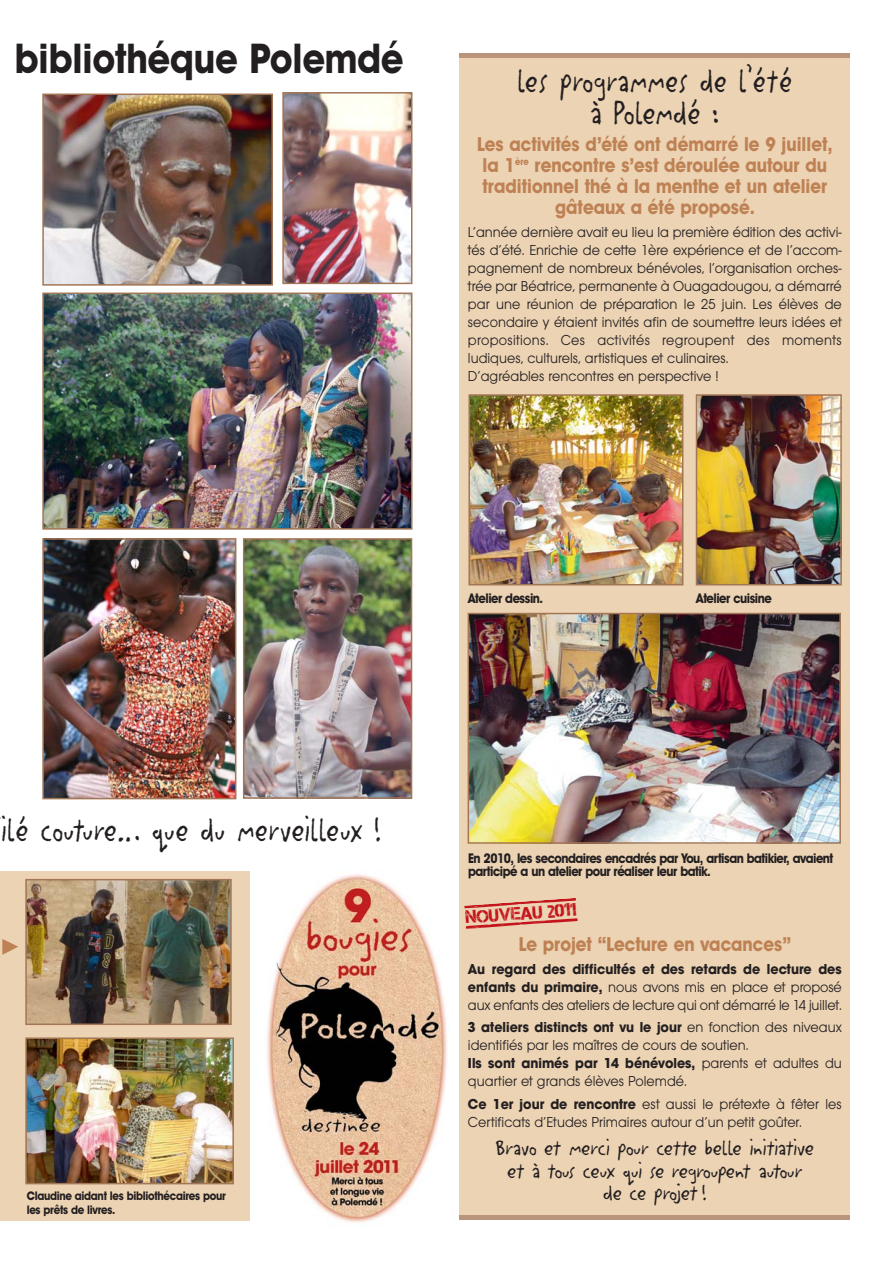
<style>
.page{position:relative;width:893px;height:1263px;background:#fff}
.page>*{position:absolute;margin:0;border:0;box-sizing:border-box;transform-origin:0 0}
.t1{font:700 41.25px "Avant Garde IT Cby BT";color:#231f20;scale:.89 1}
.t2{font:37.5px/31.5px "Litterbox ICG";letter-spacing:-.005em;color:#231f20;text-align:center;scale:.85 1}
.t3{font:24px/22.5px "Litterbox ICG";letter-spacing:-.035em;color:#231f20;text-align:center;scale:.95 1}
.t4{font:700 19.5px/21px "Avant Garde IT Cby BT";color:#be8154;text-align:center;scale:.9 1}
.t5{font:18px "Captureit";color:#c4151c}
.t6{font:15px/18px "Avant Garde Gothic Itc T";color:#231f20;scale:.95 1}
.t7{font:700 13.5px/13.5px "Avant Garde IT Cby BT";letter-spacing:-.04em;color:#231f20;scale:.9 1}
.t8{font:700 12px/13.5px "Avant Garde IT Cby BT";letter-spacing:-.03em;color:#231f20;scale:.9 1}
.s1{font-weight:700}
</style>
<div class="page">
<div style="left:0;top:871px;width:250px;height:350px;background:#ecd3b4"></div>
<img style="left:45px;top:541px;width:188px;height:255px">
<div style="left:42px;top:538px;width:194px;height:261px;border:2px solid #a37655"></div>
<img style="left:246px;top:541px;width:163px;height:255px">
<div style="left:243px;top:538px;width:169px;height:261px;border:2px solid #a37655"></div>
<img style="left:45px;top:296px;width:364px;height:231px">
<div style="left:42px;top:293px;width:370px;height:237px;border:2px solid #a37655"></div>
<img style="left:45px;top:97px;width:225px;height:186px">
<div style="left:42px;top:94px;width:231px;height:192px;border:2px solid #a37655"></div>
<img style="left:285px;top:95px;width:124px;height:186px">
<div style="left:282px;top:92px;width:130px;height:192px;border:2px solid #a37655"></div>
<img style="left:28px;top:1040px;width:203px;height:141px">
<div style="left:25px;top:1037px;width:209px;height:147px;border:2px solid #a37655"></div>
<img style="left:28px;top:882px;width:201px;height:140px">
<div style="left:25px;top:879px;width:207px;height:146px;border:2px solid #a37655"></div>
<svg style="left:2px;top:939px;width:16px;height:16px"></svg>
<img style="left:267px;top:874px;width:180px;height:349px">
<div style="left:459px;top:53px;width:391px;height:1163px;background:#ecd3b4"></div>
<hr style="left:459px;top:1215px;width:391px;height:4px;background:#ba957c">
<div style="left:459px;top:53px;width:391px;height:5px;background:#ba957c"></div>
<img style="left:699px;top:397px;width:140px;height:185px">
<div style="left:696px;top:394px;width:146px;height:191px;border:2px solid #a37655"></div>
<img style="left:471px;top:397px;width:209px;height:185px">
<div style="left:468px;top:394px;width:215px;height:191px;border:2px solid #a37655"></div>
<img style="left:471px;top:616px;width:367px;height:225px">
<div style="left:468px;top:613px;width:373px;height:231px;border:2px solid #a37655"></div>
<svg style="left:465px;top:918px;width:113px;height:11px"></svg>
<svg style="left:464px;top:898px;width:112px;height:10px"></svg>
<h1 class="t1" style="left:15px;top:43px;width:438px">bibliothéque Polemdé</h1>
<h2 class="t2" style="left:517px;top:68px;width:326px">les programmes de l’été à Polemdé :</h2>
<h3 class="t4" style="left:477px;top:136px;width:397px">Les activités d’été ont démarré le 9 juillet, la 1<sup>ère</sup> rencontre s’est déroulée autour du traditionnel thé à la menthe et un atelier gâteaux a été proposé.</h3>
<p class="t6" style="left:468px;top:224px;width:395px">L’année dernière avait eu lieu la première édition des activi&shy;tés d’été. Enrichie de cette 1ère expérience et de l’accom&shy;pagnement de nombreux bénévoles, l’organisation orches&shy;trée par Béatrice, permanente à Ouagadougou, a démarré par une réunion de préparation le 25 juin. Les élèves de secondaire y étaient invités afin de soumettre leurs idées et propositions. Ces activités regroupent des moments ludiques, culturels, artistiques et culinaires.<br>D’agréables rencontres en perspective !</p>
<p class="t7" style="left:468px;top:593px;width:85px">Atelier dessin.</p>
<p class="t7" style="left:696px;top:593px;width:86px">Atelier cuisine</p>
<h2 class="t2" style="left:0;top:818px;width:450px">ilé couture… que du merveilleux !</h2>
<p class="t8" style="left:27px;top:1191px;width:223px">Claudine aidant les bibliothécaires pour les prêts de livres.</p>
<p class="t7" style="left:468px;top:853px;width:407px">En 2010, les secondaires encadrés par You, artisan batikier, avaient participé a un atelier pour réaliser leur batik.</p>
<p class="t5" style="left:465px;top:907px;width:113px;rotate:-4deg">NOUVEAU 2011</p>
<h3 class="t4" style="left:519px;top:935px;width:304px">Le projet “Lecture en vacances”</h3>
<p class="t6" style="left:468px;top:961px;width:395px;text-align:justify"><span class="s1">Au regard des difficultés et des retards de lecture des enfants du primaire,</span> nous avons mis en place et proposé aux enfants des ateliers de lecture qui ont démarré le 14 juillet.</p>
<p class="t6" style="left:468px;top:1019px;width:395px"><span class="s1">3 ateliers distincts ont vu le jour</span> en fonction des niveaux identifiés par les maîtres de cours de soutien.<br><span class="s1">Ils sont animés par 14 bénévoles,</span> parents et adultes du quartier et grands élèves Polemdé.</p>
<p class="t6" style="left:468px;top:1096px;width:395px"><span class="s1">Ce 1er jour de rencontre</span> est aussi le prétexte à fêter les<br>Certificats d’Etudes Primaires autour d’un petit goûter.</p>
<h3 class="t3" style="left:495px;top:1139px;width:337px">Bravo et merci pour cette belle initiative et à tous ceux qui se regroupent autour de ce projet !</h3>
</div>
